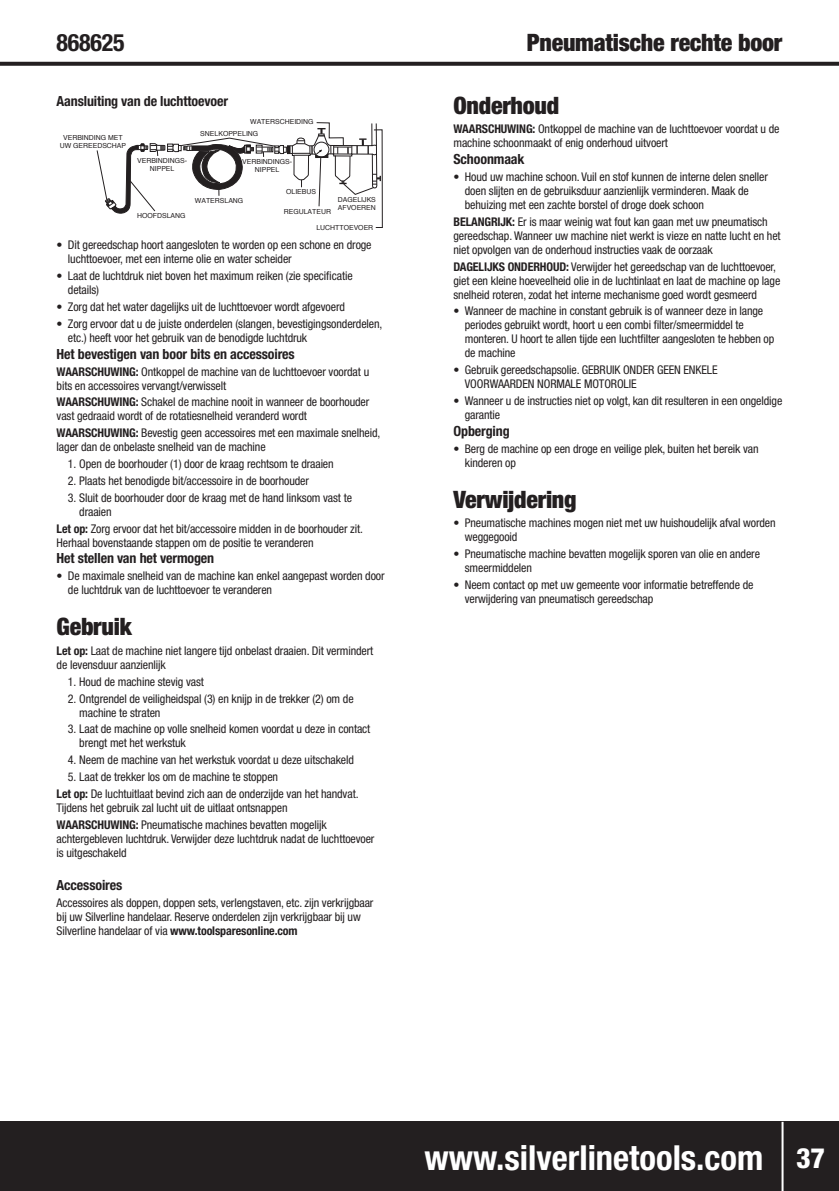
<style>
.page{position:relative;width:839px;height:1191px;background:#fff}
.page>*{position:absolute;margin:0;border:0;box-sizing:border-box;transform-origin:0 0}
.t1{font:700 condensed 34.6px "Helvetica Neue LT Std";color:#fff}
.Heading{font:800 condensed 28px "Helvetica Neue LT Std";color:#fff}
.Heading-2{font:900 condensed 24px "Helvetica Neue LT Std";letter-spacing:-.01em;color:#231f20}
.t2{font:700 condensed 24px "Helvetica Neue LT Std";letter-spacing:-.01em;color:#231f20}
.Sub_Heading{font:700 condensed 14px "Helvetica Neue LT Std";letter-spacing:-.01em;color:#231f20}
.Body{font:condensed 12px/14px "Helvetica Neue LT Std";letter-spacing:-.01em;color:#231f20}
.t3{font:7px/8.4px "Helvetica";color:#231f20;text-align:center}
.s1{font-weight:700}
</style>
<div class="page">
<div style="left:0;top:1121px;width:839px;height:69px;background:#231f20"></div>
<svg style="left:0;top:62px;width:839px;height:4px;background:#2f2c2d"></svg>
<hr style="left:782px;top:1121px;width:2px;height:69px;background:#fff">
<svg style="left:96px;top:122px;width:287px;height:106px"></svg>
<div style="left:314px;top:142px;width:15px;height:15px;border:1px solid #231f20;border-radius:50%"></div>
<p class="t2" style="left:57px;top:28px;width:69px">868625</p>
<p class="Heading-2" style="left:527px;top:27px;width:257px">Pneumatische rechte boor</p>
<p class="Sub_Heading" style="left:57px;top:93px;width:173px">Aansluiting van de luchttoevoer</p>
<p class="t3" style="left:250px;top:117px;width:65px">WATERSCHEIDING</p>
<p class="t3" style="left:60px;top:133px;width:68px">VERBINDING MET<br>UW GEREEDSCHAP</p>
<p class="t3" style="left:200px;top:129px;width:60px">SNELKOPPELING</p>
<p class="t3" style="left:137px;top:156px;width:51px">VERBINDINGS-<br>NIPPEL</p>
<p class="t3" style="left:137px;top:211px;width:50px">HOOFDSLANG</p>
<p class="t3" style="left:242px;top:157px;width:51px">VERBINDINGS-<br>NIPPEL</p>
<p class="t3" style="left:284px;top:207px;width:49px">REGULATEUR</p>
<p class="t3" style="left:316px;top:223px;width:58px">LUCHTTOEVOER</p>
<p class="t3" style="left:286px;top:187px;width:31px">OLIEBUS</p>
<p class="t3" style="left:195px;top:196px;width:50px">WATERSLANG</p>
<p class="t3" style="left:338px;top:195px;width:40px;text-align:left">DAGELIJKS<br>AFVOEREN</p>
<p class="Body" style="left:68px;top:238px;width:305px;text-indent:-11px">• Dit gereedschap hoort aangesloten te worden op een schone en droge luchttoevoer, met een interne olie en water scheider</p>
<p class="Body" style="left:68px;top:269px;width:286px;text-indent:-11px">• Laat de luchtdruk niet boven het maximum reiken (zie specificatie details)</p>
<p class="Body" style="left:57px;top:300px;width:290px">• Zorg dat het water dagelijks uit de luchttoevoer wordt afgevoerd</p>
<p class="Body" style="left:68px;top:316px;width:316px;text-indent:-11px">• Zorg ervoor dat u de juiste onderdelen (slangen, bevestigingsonderdelen, etc.) heeft voor het gebruik van de benodigde luchtdruk</p>
<p class="Sub_Heading" style="left:57px;top:345px;width:240px">Het bevestigen van boor bits en accessoires</p>
<p class="Body" style="left:57px;top:364px;width:314px"><span class="s1">WAARSCHUWING:</span> Ontkoppel de machine van de luchttoevoer voordat u bits en accessoires vervangt/verwisselt</p>
<p class="Body" style="left:57px;top:395px;width:314px"><span class="s1">WAARSCHUWING:</span> Schakel de machine nooit in wanneer de boorhouder vast gedraaid wordt of de rotatiesnelheid veranderd wordt</p>
<p class="Body" style="left:57px;top:426px;width:325px"><span class="s1">WAARSCHUWING:</span> Bevestig geen accessoires met een maximale snelheid, lager dan de onbelaste snelheid van de machine</p>
<p class="Body" style="left:68px;top:457px;width:267px">1. Open de boorhouder (1) door de kraag rechtsom te draaien</p>
<p class="Body" style="left:68px;top:473px;width:242px">2. Plaats het benodigde bit/accessoire in de boorhouder</p>
<p class="Body" style="left:79px;top:490px;width:274px;text-indent:-11px">3. Sluit de boorhouder door de kraag met de hand linksom vast te draaien</p>
<p class="Body" style="left:57px;top:521px;width:308px"><span class="s1">Let op:</span> Zorg ervoor dat het bit/accessoire midden in de boorhouder zit.<br>Herhaal bovenstaande stappen om de positie te veranderen</p>
<p class="Sub_Heading" style="left:57px;top:550px;width:159px">Het stellen van het vermogen</p>
<p class="Body" style="left:68px;top:569px;width:318px;text-indent:-11px">• De maximale snelheid van de machine kan enkel aangepast worden door de luchtdruk van de luchttoevoer te veranderen</p>
<p class="Heading-2" style="left:57px;top:612px;width:77px">Gebruik</p>
<p class="Body" style="left:57px;top:643px;width:318px"><span class="s1">Let op:</span> Laat de machine niet langere tijd onbelast draaien. Dit vermindert de levensduur aanzienlijk</p>
<p class="Body" style="left:68px;top:674px;width:137px">1. Houd de machine stevig vast</p>
<p class="Body" style="left:79px;top:691px;width:276px;text-indent:-11px">2. Ontgrendel de veiligheidspal (3) en knijp in de trekker (2) om de machine te straten</p>
<p class="Body" style="left:79px;top:722px;width:292px;text-indent:-11px">3. Laat de machine op volle snelheid komen voordat u deze in contact brengt met het werkstuk</p>
<p class="Body" style="left:68px;top:753px;width:288px">4. Neem de machine van het werkstuk voordat u deze uitschakeld</p>
<p class="Body" style="left:68px;top:769px;width:212px">5. Laat de trekker los om de machine te stoppen</p>
<p class="Body" style="left:57px;top:786px;width:303px"><span class="s1">Let op:</span> De luchtuitlaat bevind zich aan de onderzijde van het handvat.<br>Tijdens het gebruik zal lucht uit de uitlaat ontsnappen</p>
<p class="Body" style="left:57px;top:817px;width:319px"><span class="s1">WAARSCHUWING:</span> Pneumatische machines bevatten mogelijk achtergebleven luchtdruk. Verwijder deze luchtdruk nadat de luchttoevoer is uitgeschakeld</p>
<p class="Sub_Heading" style="left:57px;top:877px;width:67px">Accessoires</p>
<p class="Body" style="left:57px;top:896px;width:318px">Accessoires als doppen, doppen sets, verlengstaven, etc. zijn verkrijgbaar bij uw Silverline handelaar. Reserve onderdelen zijn verkrijgbaar bij uw<br>Silverline handelaar of via <span class="s1">www.toolsparesonline.com</span></p>
<p class="Heading-2" style="left:453px;top:90px;width:107px">Onderhoud</p>
<p class="Body" style="left:453px;top:122px;width:328px"><span class="s1">WAARSCHUWING:</span> Ontkoppel de machine van de luchttoevoer voordat u de machine schoonmaakt of enig onderhoud uitvoert</p>
<p class="Sub_Heading" style="left:453px;top:151px;width:73px">Schoonmaak</p>
<p class="Body" style="left:465px;top:169px;width:305px;text-indent:-11px">• Houd uw machine schoon. Vuil en stof kunnen de interne delen sneller doen slijten en de gebruiksduur aanzienlijk verminderen. Maak de behuizing met een zachte borstel of droge doek schoon</p>
<p class="Body" style="left:453px;top:214px;width:329px"><span class="s1">BELANGRIJK:</span> Er is maar weinig wat fout kan gaan met uw pneumatisch gereedschap. Wanneer uw machine niet werkt is vieze en natte lucht en het niet opvolgen van de onderhoud instructies vaak de oorzaak</p>
<p class="Body" style="left:453px;top:259px;width:328px"><span class="s1">DAGELIJKS ONDERHOUD:</span> Verwijder het gereedschap van de luchttoevoer, giet een kleine hoeveelheid olie in de luchtinlaat en laat de machine op lage snelheid roteren, zodat het interne mechanisme goed wordt gesmeerd</p>
<p class="Body" style="left:465px;top:304px;width:311px;text-indent:-11px">• Wanneer de machine in constant gebruik is of wanneer deze in lange periodes gebruikt wordt, hoort u een combi filter/smeermiddel te monteren. U hoort te allen tijde een luchtfilter aangesloten te hebben op de machine</p>
<p class="Body" style="left:465px;top:363px;width:254px;text-indent:-11px">• Gebruik gereedschapsolie. GEBRUIK ONDER GEEN ENKELE<br>VOORWAARDEN NORMALE MOTOROLIE</p>
<p class="Body" style="left:465px;top:394px;width:319px;text-indent:-11px">• Wanneer u de instructies niet op volgt, kan dit resulteren in een ongeldige garantie</p>
<p class="Sub_Heading" style="left:453px;top:422px;width:58px">Opberging</p>
<p class="Body" style="left:465px;top:441px;width:295px;text-indent:-11px">• Berg de machine op een droge en veilige plek, buiten het bereik van kinderen op</p>
<p class="Heading-2" style="left:453px;top:484px;width:125px">Verwijdering</p>
<p class="Body" style="left:465px;top:516px;width:312px;text-indent:-11px">• Pneumatische machines mogen niet met uw huishoudelijk afval worden weggegooid</p>
<p class="Body" style="left:465px;top:547px;width:297px;text-indent:-11px">• Pneumatische machine bevatten mogelijk sporen van olie en andere smeermiddelen</p>
<p class="Body" style="left:465px;top:578px;width:290px;text-indent:-11px">• Neem contact op met uw gemeente voor informatie betreffende de verwijdering van pneumatisch gereedschap</p>
<p class="t1" style="left:425px;top:1136px;width:340px">www.silverlinetools.com</p>
<p class="Heading" style="left:796px;top:1140px;width:30px">37</p>
</div>
